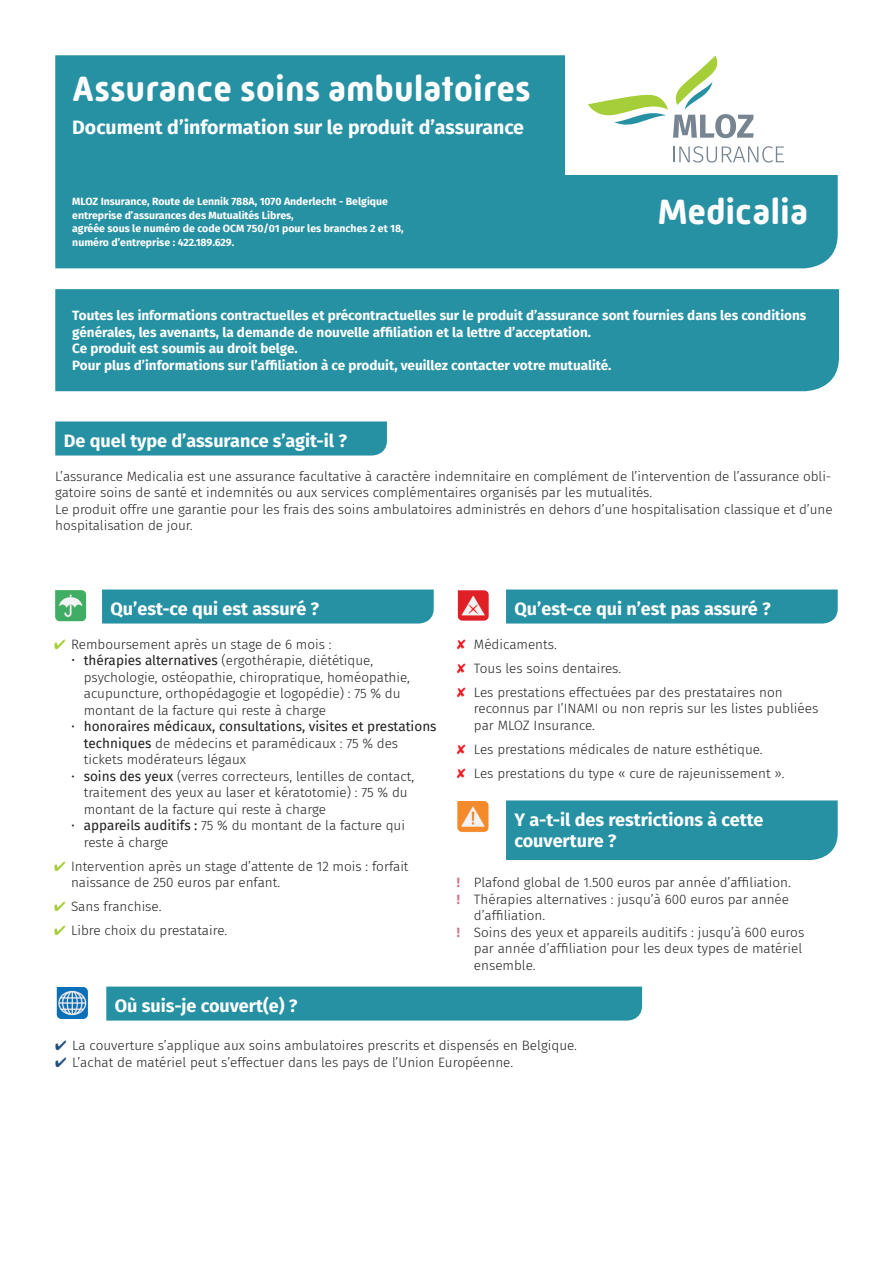
<style>
.page{position:relative;width:893px;height:1263px;background:#fff}
.page>*{position:absolute;margin:0;border:0;box-sizing:border-box;transform-origin:0 0}
.t1{font:700 36px "Mic 32 New Rounded";color:#fff}
.t2{font:700 19.5px "Fira Sans";color:#fff}
.t3{font:700 18px/21.6px "Fira Sans";color:#fff}
.t4{font:300 13.5px/16.5px "Fira Sans";color:#231f20}
.t5{font:700 13.5px/16.5px "Fira Sans";color:#fff}
.t6{font:13.5px/16.5px "Fira Sans";color:#231f20}
.t7{font:700 10.5px/13.5px "Fira Sans";color:#fff}
.s1{color:#a6ce39}
.s2{font-weight:400}
.s3{font-weight:300}
.s4{color:#ee1d23}
.s5{font-weight:700;color:#d57488}
.s6{color:#204f7f}
</style>
<div class="page">
<div style="left:55px;top:55px;width:783px;height:213px;background:#2791a4"></div>
<div style="left:55px;top:289px;width:784px;height:102px;background:#2791a4"></div>
<div style="left:55px;top:421px;width:332px;height:34px;background:#2791a4"></div>
<div style="left:566px;top:51px;width:283px;height:123px;background:#fff"></div>
<svg style="left:588px;top:56px;width:166px;height:82px"></svg>
<svg style="left:673px;top:146px;width:111px;height:17px"></svg>
<div style="left:102px;top:589px;width:332px;height:34px;background:#2791a4"></div>
<div style="left:506px;top:589px;width:332px;height:34px;background:#2791a4"></div>
<img style="left:55px;top:590px;width:32px;height:32px">
<img style="left:457px;top:590px;width:32px;height:31px">
<div style="left:506px;top:800px;width:332px;height:60px;background:#2791a4"></div>
<img style="left:457px;top:801px;width:32px;height:32px">
<div style="left:106px;top:986px;width:536px;height:34px;background:#2791a4"></div>
<img style="left:56px;top:988px;width:32px;height:31px">
<h1 class="t1" style="left:72px;top:68px;width:460px">Assurance soins ambulatoires</h1>
<h2 class="t2" style="left:72px;top:111px;width:453px">Document d’information sur le produit d’assurance</h2>
<p class="t7" style="left:72px;top:194px;width:333px">MLOZ Insurance, Route de Lennik 788A, 1070 Anderlecht - Belgique entreprise d’assurances des Mutualités Libres,<br>agréée sous le numéro de code OCM 750/01 pour les branches 2 et 18, numéro d’entreprise : 422.189.629.</p>
<h1 class="t1" style="left:658px;top:191px;width:152px">Medicalia</h1>
<p class="t5" style="left:72px;top:306px;width:736px">Toutes les informations contractuelles et précontractuelles sur le produit d’assurance sont fournies dans les conditions générales, les avenants, la demande de nouvelle affiliation et la lettre d’acceptation.<br>Ce produit est soumis au droit belge.<br>Pour plus d’informations sur l’affiliation à ce produit, veuillez contacter votre mutualité.</p>
<h3 class="t3" style="left:64px;top:428px;width:285px">De quel type d’assurance s’agit-il ?</h3>
<p class="t4" style="left:55px;top:468px;width:779px">L’assurance Medicalia est une assurance facultative à caractère indemnitaire en complément de l’intervention de l’assurance obli&shy;gatoire soins de santé et indemnités ou aux services complémentaires organisés par les mutualités.<br>Le produit offre une garantie pour les frais des soins ambulatoires administrés en dehors d’une hospitalisation classique et d’une hospitalisation de jour.</p>
<h3 class="t3" style="left:111px;top:596px;width:210px">Qu’est-ce qui est assuré ?</h3>
<h3 class="t3" style="left:514px;top:596px;width:258px">Qu’est-ce qui n’est pas assuré ?</h3>
<p class="t4" style="left:84px;top:636px;width:328px;text-indent:-30px"><span class="s1">✔</span> Remboursement après un stage de 6 mois :<br><span class="s2">thérapies alternatives</span> (ergothérapie, diététique, psychologie, ostéopathie, chiropratique, homéopathie, acupuncture, orthopédagogie et logopédie) : 75 % du montant de la facture qui reste à charge</p>
<p class="t6" style="left:84px;top:718px;width:354px;text-indent:-13px"><span class="s3">•</span> honoraires médicaux, consultations, visites et prestations techniques <span class="s3">de médecins et paramédicaux : 75 % des tickets modérateurs légaux</span></p>
<p class="t4" style="left:84px;top:768px;width:332px;text-indent:-13px">• <span class="s2">soins des yeux</span> (verres correcteurs, lentilles de contact, traitement des yeux au laser et kératotomie) : 75 % du montant de la facture qui reste à charge</p>
<p class="t4" style="left:84px;top:817px;width:323px;text-indent:-13px">• <span class="s2">appareils auditifs :</span> 75 % du montant de la facture qui reste à charge</p>
<p class="t4" style="left:71px;top:858px;width:339px;text-indent:-17px"><span class="s1">✔</span> Intervention après un stage d’attente de 12 mois : forfait naissance de 250 euros par enfant.</p>
<p class="t4" style="left:54px;top:898px;width:109px"><span class="s1">✔</span> Sans franchise.</p>
<p class="t4" style="left:54px;top:922px;width:175px"><span class="s1">✔</span> Libre choix du prestataire.</p>
<p class="t4" style="left:457px;top:632px;width:327px;line-height:24px"><span class="s4">✘</span> Médicaments.<br><span class="s4">✘</span> Tous les soins dentaires.<br><span class="s4">✘</span> Les prestations effectuées par des prestataires non</p>
<p class="t4" style="left:474px;top:700px;width:346px">reconnus par I’INAMI ou non repris sur les listes publiées par MLOZ Insurance.</p>
<p class="t4" style="left:457px;top:737px;width:329px;line-height:24px"><span class="s4">✘</span> Les prestations médicales de nature esthétique.<br><span class="s4">✘</span> Les prestations du type « cure de rajeunissement ».</p>
<h3 class="t3" style="left:514px;top:807px;width:250px">Y a-t-il des restrictions à cette couverture ?</h3>
<p class="t4" style="left:457px;top:874px;width:335px"><span class="s5">!</span> Plafond global de 1.500 euros par année d’affiliation.</p>
<p class="t4" style="left:457px;top:890px;width:334px"><span class="s5">!</span> Thérapies alternatives : jusqu’à 600 euros par année</p>
<p class="t4" style="left:474px;top:907px;width:73px">d’affiliation.</p>
<p class="t4" style="left:457px;top:923px;width:349px"><span class="s5">!</span> Soins des yeux et appareils auditifs : jusqu’à 600 euros</p>
<p class="t4" style="left:474px;top:940px;width:330px">par année d’affiliation pour les deux types de matériel</p>
<p class="t4" style="left:474px;top:956px;width:63px">ensemble.</p>
<h3 class="t3" style="left:115px;top:993px;width:184px">Où suis-je couvert(e) ?</h3>
<p class="t4" style="left:55px;top:1037px;width:523px"><span class="s6">✔</span> La couverture s’applique aux soins ambulatoires prescrits et dispensés en Belgique.</p>
<p class="t4" style="left:55px;top:1054px;width:459px"><span class="s6">✔</span> L’achat de matériel peut s’effectuer dans les pays de l’Union Européenne.</p>
</div>
